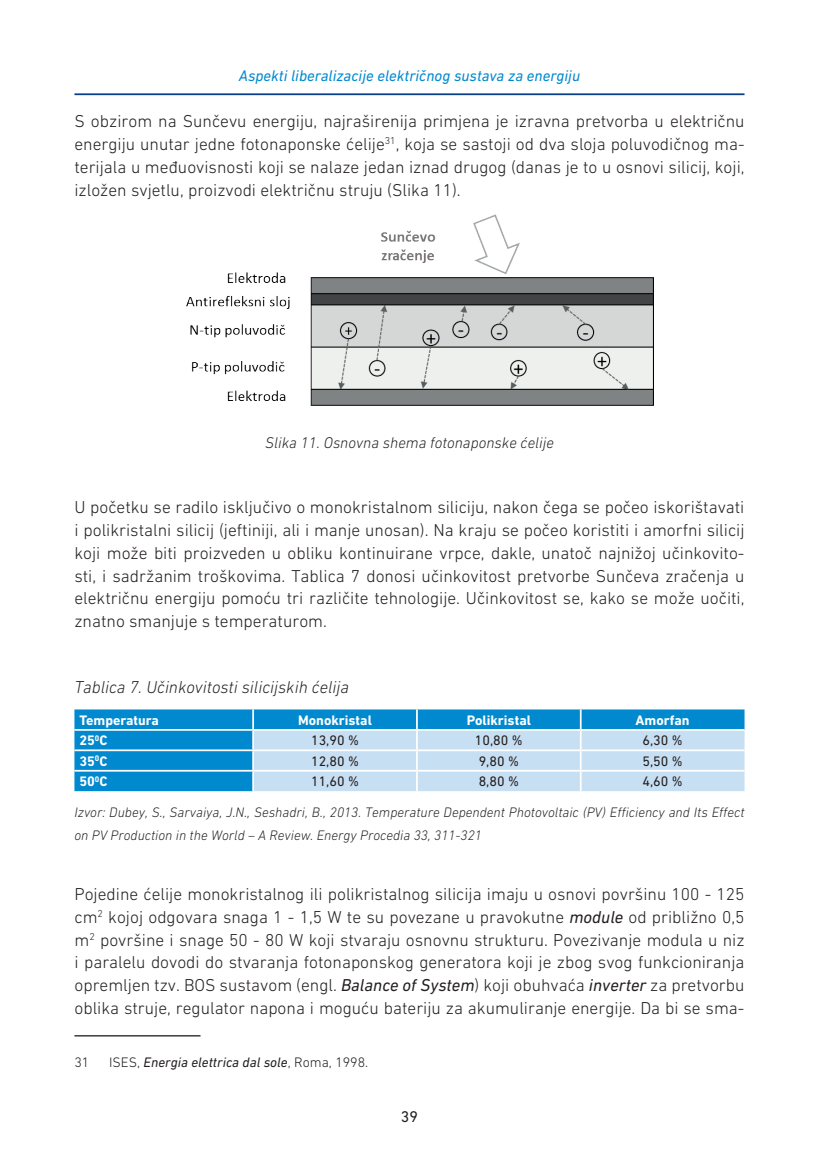
<style>
.page{position:relative;width:819px;height:1166px;background:#fff}
.page>*{position:absolute;margin:0;border:0;box-sizing:border-box;transform-origin:0 0}
.t1{font:300 17.5px/22.8px "DIN Next LT Pro";color:#231f20;text-align:justify}
.t2{font:italic 300 17.5px "DIN Next LT Pro";color:#231f20}
.t3{font:italic 15.75px "DIN Next LT Pro";color:#0089cf}
.t4{font:italic 300 15.75px "DIN Next LT Pro";color:#231f20}
.t5{font:15.75px "DIN Next LT Pro";color:#231f20}
.t6{font:italic 300 14px/22.8px "DIN Next LT Pro";color:#231f20}
.t7{font:700 14px "DIN Next LT Pro";color:#fff}
.t8{font:14px "DIN Next LT Pro";color:#231f20}
.t9{font:italic 14px "DIN Next LT Pro";color:#231f20}
.t10{font:300 14px "DIN Next LT Pro";color:#231f20}
.s1{font-weight:400;font-style:italic}
.s2{font-weight:300;font-style:normal}
</style>
<div class="page">
<hr style="left:74px;top:93px;width:670px;height:2px;background:#083e89">
<img style="left:186px;top:214px;width:467px;height:192px">
<div style="left:74px;top:709px;width:178px;height:82px;background:#0089cf"></div>
<hr style="left:74px;top:729px;width:179px;height:2px;background:#fff">
<hr style="left:74px;top:749px;width:179px;height:2px;background:#fff">
<hr style="left:74px;top:770px;width:179px;height:1px;background:#fff">
<svg style="left:252px;top:709px;width:492px;height:82px;background:#9ccdea"></svg>
<hr style="left:74px;top:1035px;width:126px;height:1px;background:#231f20">
<p class="t3" style="left:239px;top:67px;width:343px">Aspekti liberalizacije električnog sustava za energiju</p>
<p class="t1" style="left:74px;top:110px;width:671px">S obzirom na Sunčevu energiju, najraširenija primjena je izravna pretvorba u električnu energiju unutar jedne fotonaponske ćelije<sup>31</sup>, koja se sastoji od dva sloja poluvodičnog ma&shy;terijala u međuovisnosti koji se nalaze jedan iznad drugog (danas je to u osnovi silicij, koji, izložen svjetlu, proizvodi električnu struju (Slika 11).</p>
<p class="t4" style="left:265px;top:434px;width:290px">Slika 11. Osnovna shema fotonaponske ćelije</p>
<p class="t1" style="left:74px;top:496px;width:671px">U početku se radilo isključivo o monokristalnom siliciju, nakon čega se počeo iskorištavati i polikristalni silicij (jeftiniji, ali i manje unosan). Na kraju se počeo koristiti i amorfni silicij koji može biti proizveden u obliku kontinuirane vrpce, dakle, unatoč najnižoj učinkovito&shy;sti, i sadržanim troškovima. Tablica 7 donosi učinkovitost pretvorbe Sunčeva zračenja u električnu energiju pomoću tri različite tehnologije. Učinkovitost se, kako se može uočiti, znatno smanjuje s temperaturom.</p>
<p class="t2" style="left:74px;top:676px;width:276px">Tablica 7. Učinkovitosti silicijskih ćelija</p>
<p class="t7" style="left:79px;top:712px;width:81px">Temperatura</p>
<p class="t7" style="left:298px;top:712px;width:75px">Monokristal</p>
<p class="t7" style="left:466px;top:712px;width:66px">Polikristal</p>
<p class="t7" style="left:635px;top:712px;width:56px">Amorfan</p>
<p class="t7" style="left:79px;top:732px;width:30px">25<sup>0</sup>C</p>
<p class="t8" style="left:311px;top:732px;width:49px">13,90 %</p>
<p class="t8" style="left:475px;top:732px;width:49px">10,80 %</p>
<p class="t8" style="left:642px;top:732px;width:42px">6,30 %</p>
<p class="t7" style="left:79px;top:753px;width:30px">35<sup>0</sup>C</p>
<p class="t8" style="left:311px;top:753px;width:49px">12,80 %</p>
<p class="t8" style="left:478px;top:753px;width:42px">9,80 %</p>
<p class="t8" style="left:642px;top:753px;width:42px">5,50 %</p>
<p class="t7" style="left:79px;top:773px;width:30px">50<sup>0</sup>C</p>
<p class="t8" style="left:311px;top:773px;width:49px">11,60 %</p>
<p class="t8" style="left:478px;top:773px;width:42px">8,80 %</p>
<p class="t8" style="left:642px;top:773px;width:42px">4,60 %</p>
<p class="t6" style="left:74px;top:800px;width:671px">Izvor: Dubey, S., Sarvaiya, J.N., Seshadri, B., 2013. Temperature Dependent Photovoltaic (PV) Efficiency and Its Effect on PV Production in the World – A Review. Energy Procedia 33, 311-321</p>
<p class="t1" style="left:74px;top:882px;width:671px">Pojedine ćelije monokristalnog ili polikristalnog silicija imaju u osnovi površinu 100 - 125 cm<sup>2</sup> kojoj odgovara snaga 1 - 1,5 W te su povezane u pravokutne <span class="s1">module</span> od približno 0,5 m<sup>2</sup> površine i snage 50 - 80 W koji stvaraju osnovnu strukturu. Povezivanje modula u niz i paralelu dovodi do stvaranja fotonaponskog generatora koji je zbog svog funkcioniranja opremljen tzv. BOS sustavom (engl. <span class="s1">Balance of System</span>) koji obuhvaća <span class="s1">inverter</span> za pretvorbu oblika struje, regulator napona i moguću bateriju za akumuliranje energije. Da bi se sma-</p>
<p class="t10" style="left:74px;top:1054px;width:16px">31</p>
<p class="t9" style="left:109px;top:1054px;width:260px"><span class="s2">ISES,</span> Energia elettrica dal sole<span class="s2">, Roma, 1998.</span></p>
<p class="t5" style="left:401px;top:1108px;width:19px">39</p>
</div>
